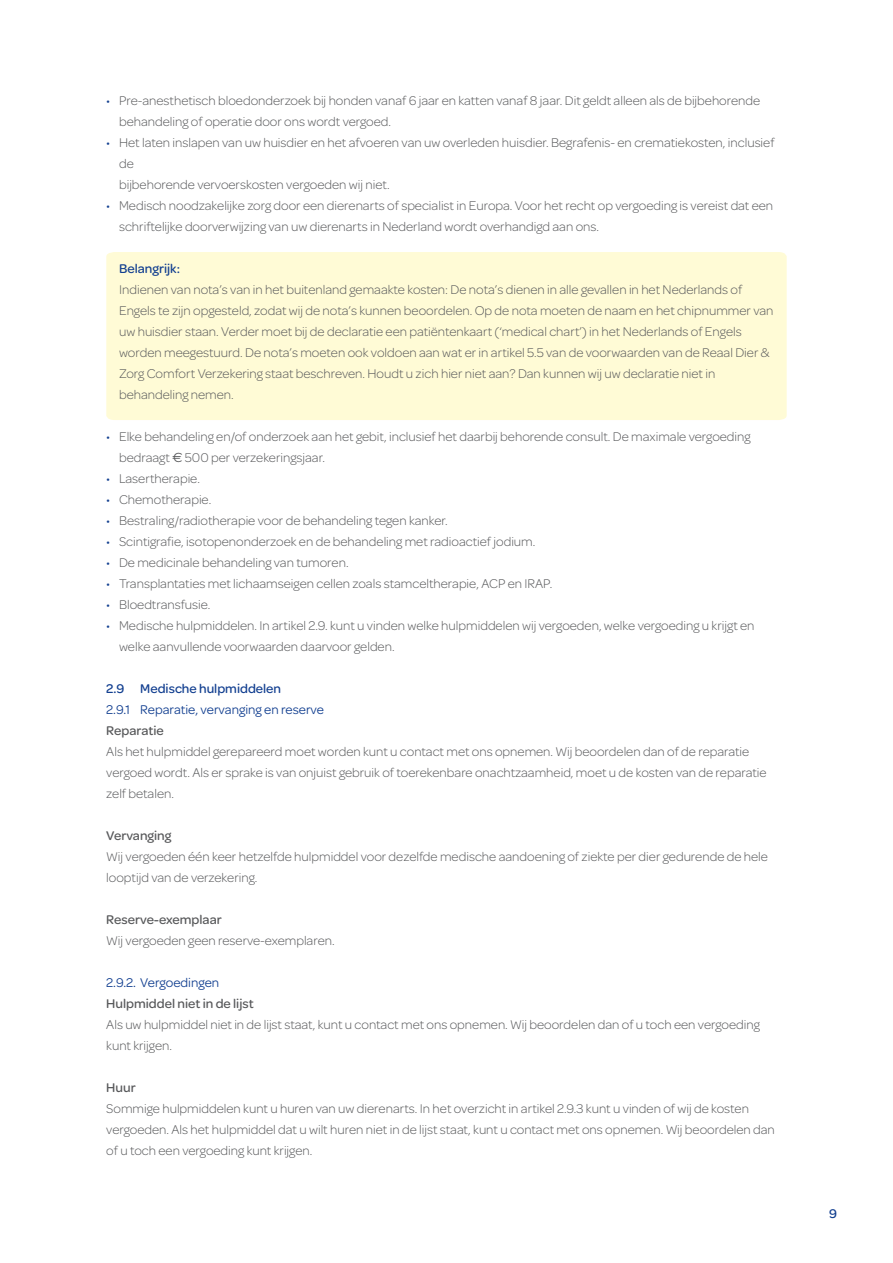
<style>
.page{position:relative;width:893px;height:1263px;background:#fff}
.page>*{position:absolute;margin:0;border:0;box-sizing:border-box;transform-origin:0 0}
.t1{font:300 13.5px/21px "Omnes";color:#57585a}
.t2{font:500 13.5px "Omnes";color:#57585a}
.t3{font:13.5px "Omnes";color:#123f90}
.t4{font:500 13.5px "Omnes";color:#123f90}
.s1{color:#123f90}
.s2{font-family:"Euro Sans";font-weight:400}
</style>
<div class="page">
<div style="left:106px;top:252px;width:681px;height:168px;background:#fffbd6"></div>
<p class="t1" style="left:119px;top:90px;width:643px;text-indent:-13px"><span class="s1">•</span> Pre-anesthetisch bloedonderzoek bij honden vanaf 6 jaar en katten vanaf 8 jaar. Dit geldt alleen als de bijbehorende behandeling of operatie door ons wordt vergoed.</p>
<p class="t1" style="left:119px;top:132px;width:657px;text-indent:-13px"><span class="s1">•</span> Het laten inslapen van uw huisdier en het afvoeren van uw overleden huisdier. Begrafenis- en crematiekosten, inclusief de<br>bijbehorende vervoerskosten vergoeden wij niet.</p>
<p class="t1" style="left:119px;top:195px;width:656px;text-indent:-13px"><span class="s1">•</span> Medisch noodzakelijke zorg door een dierenarts of specialist in Europa. Voor het recht op vergoeding is vereist dat een schriftelijke doorverwijzing van uw dierenarts in Nederland wordt overhandigd aan ons.</p>
<p class="t4" style="left:119px;top:259px;width:62px">Belangrijk:</p>
<p class="t1" style="left:119px;top:279px;width:656px">Indienen van nota’s van in het buitenland gemaakte kosten: De nota’s dienen in alle gevallen in het Nederlands of Engels te zijn opgesteld, zodat wij de nota’s kunnen beoordelen. Op de nota moeten de naam en het chipnummer van uw huisdier staan. Verder moet bij de declaratie een patiëntenkaart (‘medical chart’) in het Nederlands of Engels worden meegestuurd. De nota’s moeten ook voldoen aan wat er in artikel 5.5 van de voorwaarden van de Reaal Dier &amp; Zorg Comfort Verzekering staat beschreven. Houdt u zich hier niet aan? Dan kunnen wij uw declaratie niet in behandeling nemen.</p>
<p class="t1" style="left:119px;top:426px;width:633px;text-indent:-13px"><span class="s1">•</span> Elke behandeling en/of onderzoek aan het gebit, inclusief het daarbij behorende consult. De maximale vergoeding bedraagt <span class="s2">e</span> 500 per verzekeringsjaar.</p>
<p class="t1" style="left:106px;top:468px;width:95px"><span class="s1">•</span> Lasertherapie.</p>
<p class="t1" style="left:106px;top:489px;width:106px"><span class="s1">•</span> Chemotherapie.</p>
<p class="t1" style="left:106px;top:510px;width:343px"><span class="s1">•</span> Bestraling/radiotherapie voor de behandeling tegen kanker.</p>
<p class="t1" style="left:106px;top:531px;width:431px"><span class="s1">•</span> Scintigrafie, isotopenonderzoek en de behandeling met radioactief jodium.</p>
<p class="t1" style="left:106px;top:552px;width:244px"><span class="s1">•</span> De medicinale behandeling van tumoren.</p>
<p class="t1" style="left:106px;top:573px;width:448px"><span class="s1">•</span> Transplantaties met lichaamseigen cellen zoals stamceltherapie, ACP en IRAP.</p>
<p class="t1" style="left:106px;top:594px;width:106px"><span class="s1">•</span> Bloedtransfusie.</p>
<p class="t1" style="left:119px;top:615px;width:637px;text-indent:-13px"><span class="s1">•</span> Medische hulpmiddelen. In artikel 2.9. kunt u vinden welke hulpmiddelen wij vergoeden, welke vergoeding u krijgt en welke aanvullende voorwaarden daarvoor gelden.</p>
<p class="t4" style="left:106px;top:679px;width:176px">2.9 Medische hulpmiddelen</p>
<p class="t3" style="left:106px;top:701px;width:219px">2.9.1 Reparatie, vervanging en reserve</p>
<p class="t2" style="left:106px;top:721px;width:59px">Reparatie</p>
<p class="t1" style="left:106px;top:741px;width:662px">Als het hulpmiddel gerepareerd moet worden kunt u contact met ons opnemen. Wij beoordelen dan of de reparatie vergoed wordt. Als er sprake is van onjuist gebruik of toerekenbare onachtzaamheid, moet u de kosten van de reparatie zelf betalen.</p>
<p class="t2" style="left:106px;top:826px;width:67px">Vervanging</p>
<p class="t1" style="left:106px;top:846px;width:663px">Wij vergoeden één keer hetzelfde hulpmiddel voor dezelfde medische aandoening of ziekte per dier gedurende de hele looptijd van de verzekering.</p>
<p class="t2" style="left:106px;top:910px;width:117px">Reserve-exemplaar</p>
<p class="t1" style="left:106px;top:930px;width:230px">Wij vergoeden geen reserve-exemplaren.</p>
<p class="t3" style="left:106px;top:974px;width:115px">2.9.2. Vergoedingen</p>
<p class="t2" style="left:106px;top:994px;width:149px">Hulpmiddel niet in de lijst</p>
<p class="t1" style="left:106px;top:1014px;width:655px">Als uw hulpmiddel niet in de lijst staat, kunt u contact met ons opnemen. Wij beoordelen dan of u toch een vergoeding kunt krijgen.</p>
<p class="t2" style="left:106px;top:1078px;width:31px">Huur</p>
<p class="t1" style="left:106px;top:1098px;width:670px">Sommige hulpmiddelen kunt u huren van uw dierenarts. In het overzicht in artikel 2.9.3 kunt u vinden of wij de kosten vergoeden. Als het hulpmiddel dat u wilt huren niet in de lijst staat, kunt u contact met ons opnemen. Wij beoordelen dan of u toch een vergoeding kunt krijgen.</p>
<p class="t4" style="left:829px;top:1204px;width:9px">9</p>
</div>
